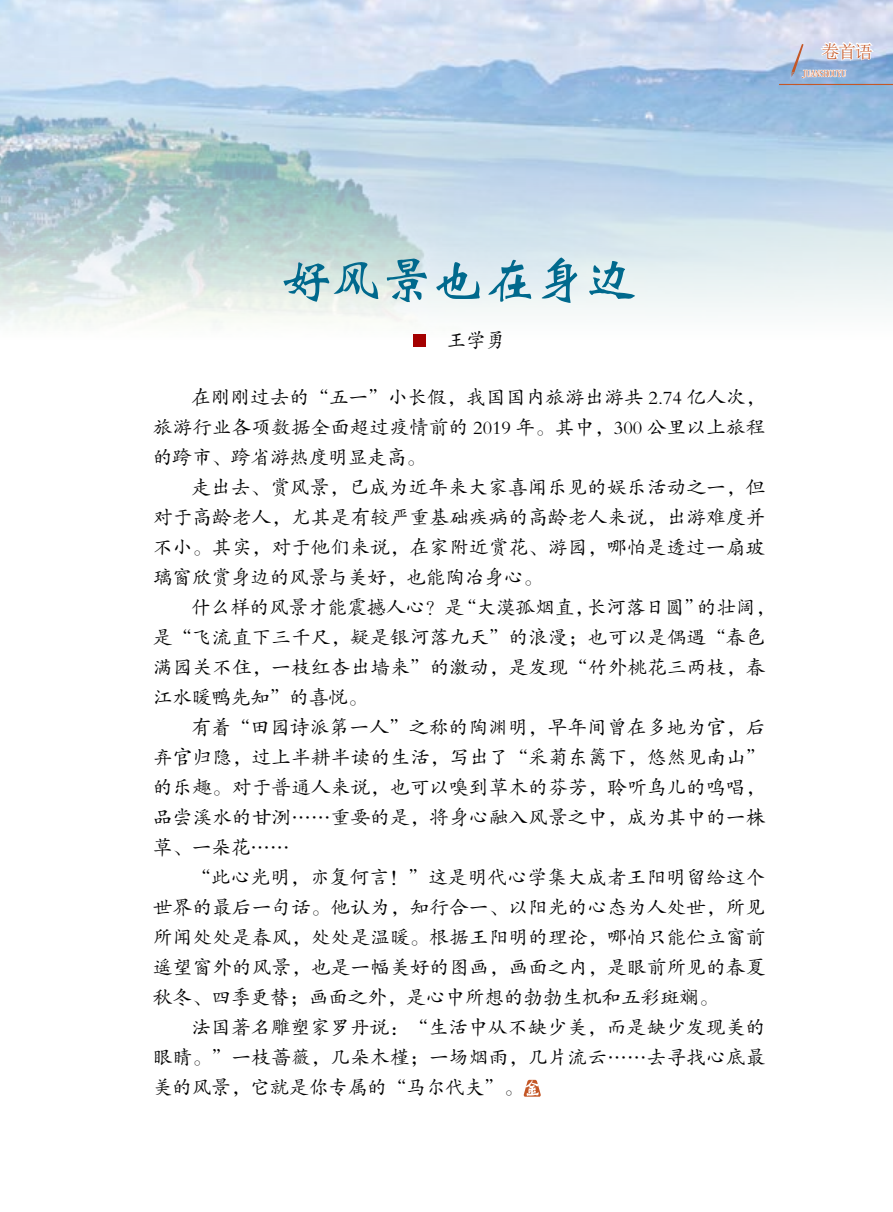
<style>
.page{position:relative;width:893px;height:1212px;background:#fff}
.page>*{position:absolute;margin:0;border:0;box-sizing:border-box;transform-origin:0 0}
.t1{font:19.5px/30px "FZKTK GBK1 0";letter-spacing:.015em;color:#000;text-align:justify}
.t2{font:18px "Sim Sun";color:#c45727}
.t3{font:9.6px "Sim Sun";letter-spacing:-.04em;color:#c45727}
</style>
<div class="page">
<img style="left:0;top:0;width:893px;height:347px">
<div style="left:413px;top:334px;width:12px;height:12px;background:#a40000"></div>
<svg style="left:524px;top:1080px;width:17px;height:17px"></svg>
<hr style="left:779px;top:84px;width:114px;height:1px;background:#c45727">
<svg style="left:791px;top:40px;width:85px;height:44px"></svg>
<svg style="left:283px;top:257px;width:352px;height:46px;background:#aeced6"></svg>
<p class="t2" style="left:821px;top:42px;width:53px">卷首语</p>
<p class="t3" style="left:802px;top:69px;width:46px">JUANSHOUYU</p>
<p class="t1" style="left:447px;top:326px;width:60px">王学勇</p>
<p class="t1" style="left:153px;top:383px;width:614px;text-indent:38px">在刚刚过去的“五一”小长假，我国国内旅游出游共 2.74 亿人次，旅游行业各项数据全面超过疫情前的 2019 年。其中，300 公里以上旅程的跨市、跨省游热度明显走高。</p>
<p class="t1" style="left:153px;top:473px;width:614px;text-indent:38px">走出去、赏风景，已成为近年来大家喜闻乐见的娱乐活动之一，但对于高龄老人，尤其是有较严重基础疾病的高龄老人来说，出游难度并不小。其实，对于他们来说，在家附近赏花、游园，哪怕是透过一扇玻璃窗欣赏身边的风景与美好，也能陶冶身心。</p>
<p class="t1" style="left:153px;top:592px;width:624px;text-align:left;text-indent:38px">什么样的风景才能震撼人心？是“大漠孤烟直，长河落日圆”的壮阔，是“飞流直下三千尺，疑是银河落九天”的浪漫；也可以是偶遇“春色满园关不住，一枝红杏出墙来”的激动，是发现“竹外桃花三两枝，春江水暖鸭先知”的喜悦。</p>
<p class="t1" style="left:153px;top:712px;width:614px;text-indent:38px">有着“田园诗派第一人”之称的陶渊明，早年间曾在多地为官，后弃官归隐，过上半耕半读的生活，写出了“采菊东篱下，悠然见南山”的乐趣。对于普通人来说，也可以嗅到草木的芬芳，聆听鸟儿的鸣唱，品尝溪水的甘洌……重要的是，将身心融入风景之中，成为其中的一株草、一朵花……</p>
<p class="t1" style="left:153px;top:862px;width:614px;text-indent:38px">“此心光明，亦复何言！”这是明代心学集大成者王阳明留给这个世界的最后一句话。他认为，知行合一、以阳光的心态为人处世，所见所闻处处是春风，处处是温暖。根据王阳明的理论，哪怕只能伫立窗前遥望窗外的风景，也是一幅美好的图画，画面之内，是眼前所见的春夏秋冬、四季更替；画面之外，是心中所想的勃勃生机和五彩斑斓。</p>
<p class="t1" style="left:153px;top:1012px;width:614px;text-indent:38px">法国著名雕塑家罗丹说：“生活中从不缺少美，而是缺少发现美的眼睛。”一枝蔷薇，几朵木槿；一场烟雨，几片流云……去寻找心底最美的风景，它就是你专属的“马尔代夫”。</p>
</div>
